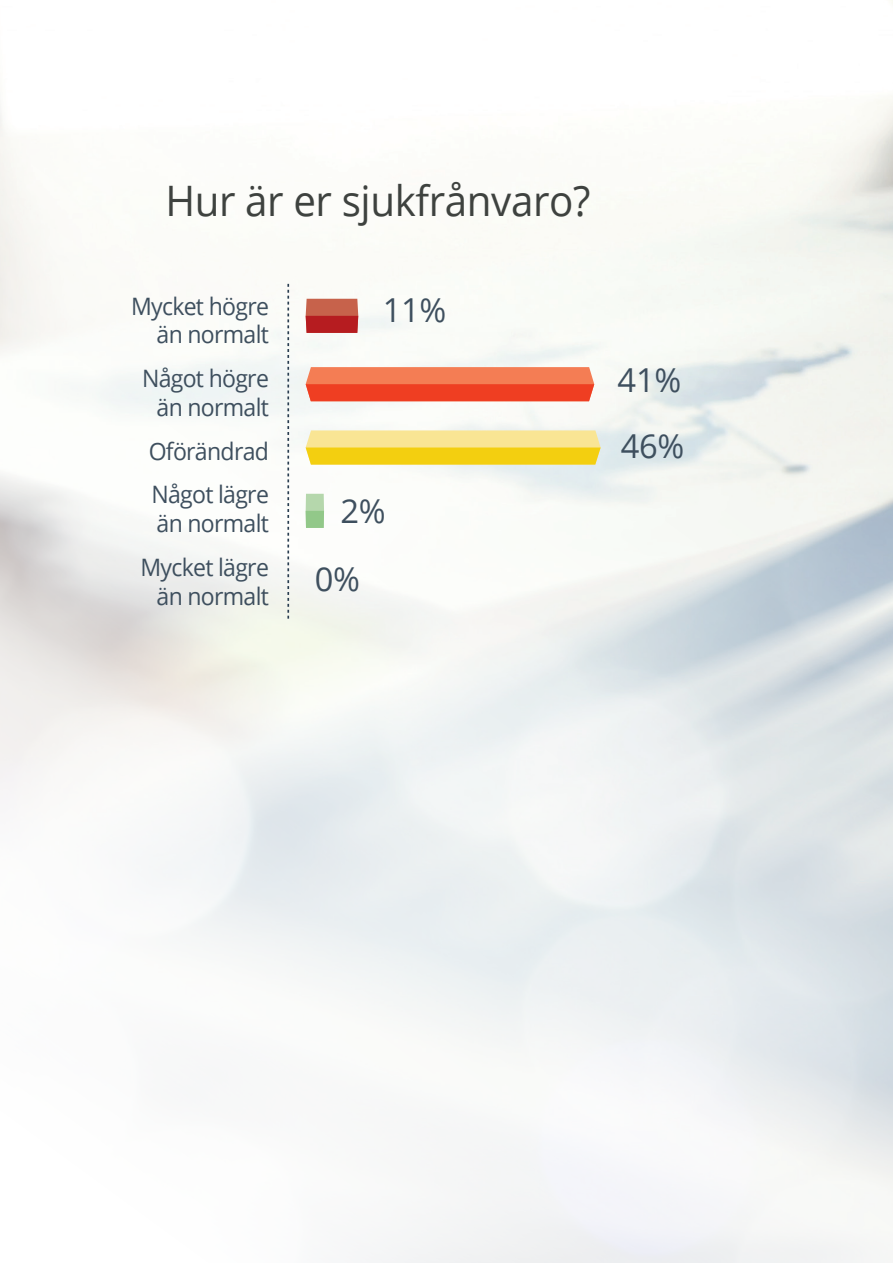
<style>
.page{position:relative;width:893px;height:1263px;background:#fff}
.page>*{position:absolute;margin:0;border:0;box-sizing:border-box;transform-origin:0 0}
.t1{font:42px "Open Sans";letter-spacing:-.01em;color:#3e423f;scale:.96 1}
.t2{font:33px/65.2px "Open Sans";color:#3e4f5e}
.t3{font:24px/43.7px "Open Sans";letter-spacing:-.03em;color:#3e4f5e;text-align:right;scale:.96 1}
</style>
<div class="page">
<svg style="left:287px;top:284px;width:2px;height:335px"></svg>
<svg style="left:306px;top:494px;width:18px;height:17px"></svg>
<div style="left:306px;top:511px;width:18px;height:17px;background:#92c889"></div>
<svg style="left:306px;top:430px;width:295px;height:35px;background:#f5da58"></svg>
<svg style="left:306px;top:367px;width:288px;height:34px;background:#f1603e"></svg>
<svg style="left:306px;top:299px;width:52px;height:34px;background:#be4036"></svg>
<h1 class="t1" style="left:165px;top:171px;width:444px">Hur är er sjukfrånvaro?</h1>
<p class="t3" style="left:131px;top:283px;width:145px">Mycket högre</p>
<h2 class="t2" style="left:383px;top:277px;width:65px">11%</h2>
<p class="t3" style="left:142px;top:312px;width:134px">än normalt<br>Något högre</p>
<p class="t3" style="left:149px;top:385px;width:127px;text-align:center">än normalt<br>Oförändrad<br>Något lägre</p>
<p class="t3" style="left:140px;top:501px;width:135px">än normalt<br>Mycket lägre</p>
<p class="t3" style="left:157px;top:573px;width:119px">än normalt</p>
<h2 class="t2" style="left:315px;top:476px;width:73px;line-height:68.1px;text-indent:26px">2%<br>0%</h2>
<h2 class="t2" style="left:618px;top:347px;width:68px">41%<br>46%</h2>
</div>
